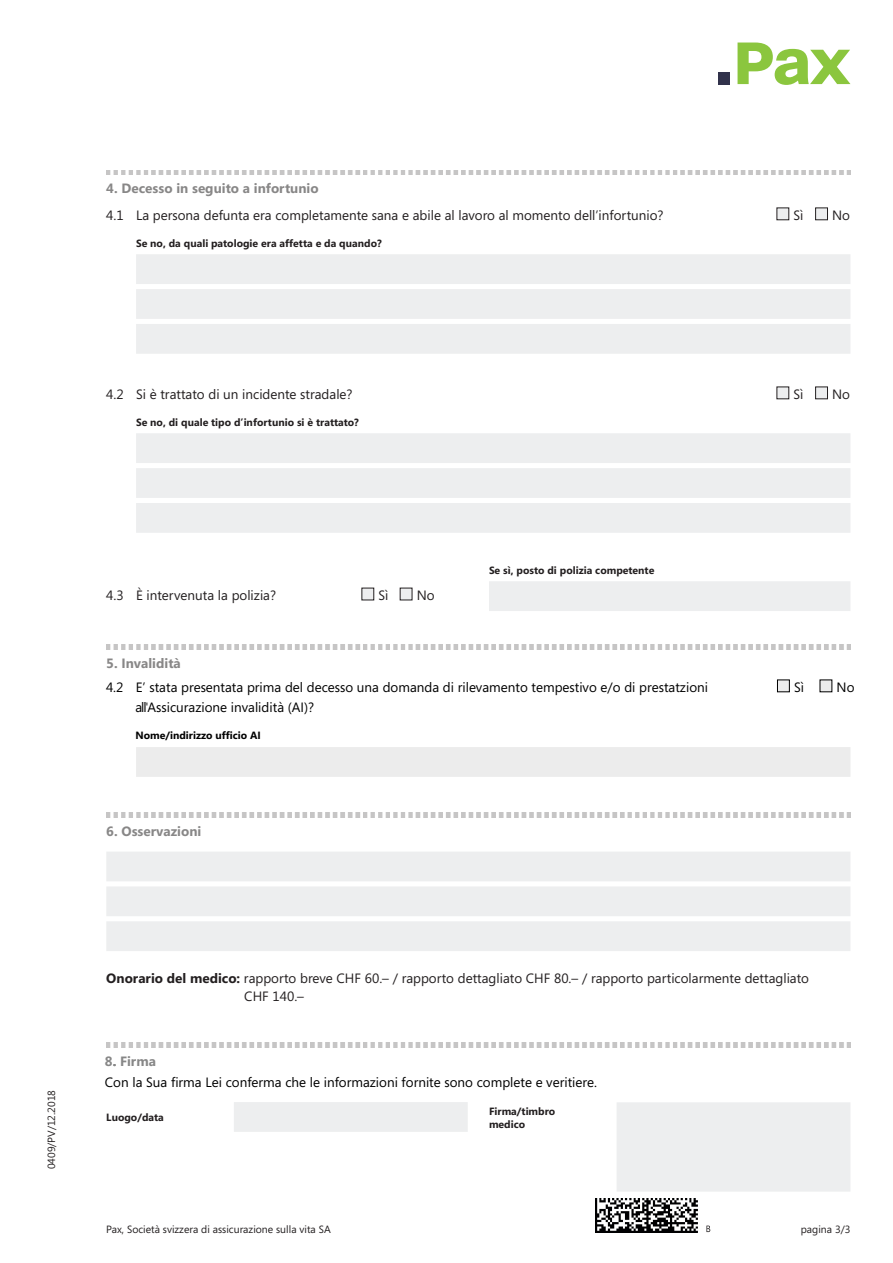
<style>
.page{position:relative;width:893px;height:1263px;background:#fff}
.page>*{position:absolute;margin:0;border:0;box-sizing:border-box;transform-origin:0 0}
.t1{font:13.5px/18px "Segoe";color:#231f20}
.t2{font:13.5px "Segoe";color:#000}
.t3{font:700 13.5px "Segoe";color:#888787}
.t4{font:700 13.5px "Segoe";color:#878787}
.t5{font:700 10.5px/13.6px "Segoe";color:#231f20}
.t6{font:10.5px "Segoe";color:#231f20}
.t7{font:700 10.5px "Segoe";color:#000}
.s1{font-style:inherit}
.s2{font-weight:700}
</style>
<div class="page">
<svg style="left:737px;top:43px;width:113px;height:42px"></svg>
<div style="left:718px;top:72px;width:12px;height:12px;background:#31324b"></div>
<div style="left:136px;top:433px;width:714px;height:30px;background:#edeeef"></div>
<div style="left:136px;top:468px;width:714px;height:30px;background:#edeeef"></div>
<div style="left:136px;top:503px;width:714px;height:30px;background:#edeeef"></div>
<div style="left:489px;top:581px;width:361px;height:30px;background:#edeeef"></div>
<svg style="left:776px;top:386px;width:13px;height:13px"></svg>
<div style="left:815px;top:386px;width:13px;height:13px;background:#edeeef;border:1px solid #231f20"></div>
<div style="left:361px;top:588px;width:13px;height:12px;background:#edeeef;border:1px solid #231f20"></div>
<div style="left:400px;top:588px;width:12px;height:12px;background:#edeeef"></div>
<img style="left:106px;top:813px;width:744px;height:4px">
<div style="left:106px;top:851px;width:744px;height:30px;background:#edeeef"></div>
<div style="left:106px;top:886px;width:744px;height:30px;background:#edeeef"></div>
<div style="left:106px;top:921px;width:744px;height:30px;background:#edeeef"></div>
<img style="left:106px;top:1043px;width:744px;height:4px">
<div style="left:234px;top:1102px;width:234px;height:30px;background:#edeeef"></div>
<div style="left:617px;top:1102px;width:233px;height:89px;background:#edeeef"></div>
<div style="left:136px;top:254px;width:714px;height:30px;background:#edeeef"></div>
<div style="left:136px;top:289px;width:714px;height:30px;background:#edeeef"></div>
<div style="left:136px;top:324px;width:714px;height:30px;background:#edeeef"></div>
<svg style="left:776px;top:207px;width:13px;height:13px"></svg>
<div style="left:815px;top:207px;width:13px;height:13px;background:#edeeef;border:1px solid #231f20"></div>
<img style="left:106px;top:170px;width:744px;height:4px">
<img style="left:106px;top:645px;width:744px;height:4px">
<div style="left:136px;top:747px;width:714px;height:30px;background:#ececec"></div>
<div style="left:777px;top:680px;width:12px;height:12px;background:#ececec"></div>
<div style="left:777px;top:679px;width:13px;height:13px;border:1px solid #000"></div>
<div style="left:820px;top:680px;width:12px;height:12px;background:#ececec"></div>
<img style="left:595px;top:1199px;width:116px;height:34px">
<p class="t3" style="left:106px;top:179px;width:214px">4. Decesso in seguito a infortunio</p>
<p class="t1" style="left:106px;top:206px;width:559px">4.1 La persona defunta era completamente sana e abile al lavoro al momento dell’infortunio?</p>
<p class="t1" style="left:793px;top:206px;width:11px">Sì</p>
<p class="t1" style="left:832px;top:206px;width:19px">No</p>
<p class="t5" style="left:136px;top:236px;width:247px">Se no, da quali patologie era affetta e da quando?</p>
<p class="t1" style="left:106px;top:385px;width:248px">4.2 Si è trattato di un incidente stradale?</p>
<p class="t1" style="left:793px;top:385px;width:11px">Sì</p>
<p class="t1" style="left:832px;top:385px;width:19px">No</p>
<p class="t5" style="left:136px;top:415px;width:224px">Se no, di quale tipo d’infortunio si è trattato?</p>
<p class="t1" style="left:106px;top:586px;width:171px">4.3 È intervenuta la polizia?</p>
<p class="t1" style="left:378px;top:586px;width:11px">Sì</p>
<p class="t1" style="left:417px;top:586px;width:19px">No</p>
<p class="t5" style="left:489px;top:563px;width:167px">Se sì, posto di polizia competente</p>
<p class="t3" style="left:106px;top:653px;width:76px">5. Invalidità</p>
<p class="t2" style="left:106px;top:678px;width:603px">4.2 E’ stata presentata prima del decesso una domanda di rilevamento tempestivo e/o di prestatzioni</p>
<p class="t2" style="left:794px;top:678px;width:11px">Sì</p>
<p class="t2" style="left:837px;top:678px;width:19px">No</p>
<p class="t2" style="left:135px;top:698px;width:180px">all'Assicurazione invalidità (AI)?</p>
<p class="t7" style="left:135px;top:728px;width:127px">Nome/indirizzo ufficio <span class="s1">AI</span></p>
<p class="t3" style="left:106px;top:821px;width:97px">6. Osservazioni</p>
<p class="t6" style="left:44px;top:1169px;width:81px;rotate:-90deg">0409/PV/12.2018</p>
<p class="t1" style="left:244px;top:969px;width:566px;text-indent:-138px"><span class="s2">Onorario del medico:</span> rapporto breve CHF 60.– / rapporto dettagliato CHF 80.– / rapporto particolarmente dettagliato<br>CHF 140.–</p>
<p class="t4" style="left:105px;top:1052px;width:53px">8. Firma</p>
<p class="t2" style="left:105px;top:1073px;width:494px">Con la Sua firma Lei conferma che le informazioni fornite sono complete e veritiere.</p>
<p class="t5" style="left:106px;top:1110px;width:59px">Luogo/data</p>
<p class="t5" style="left:489px;top:1104px;width:68px">Firma/timbro medico</p>
<p class="t6" style="left:106px;top:1222px;width:226px">Pax, Società svizzera di assicurazione sulla vita SA</p>
<p class="t6" style="left:801px;top:1222px;width:51px">pagina 3/3</p>
</div>
